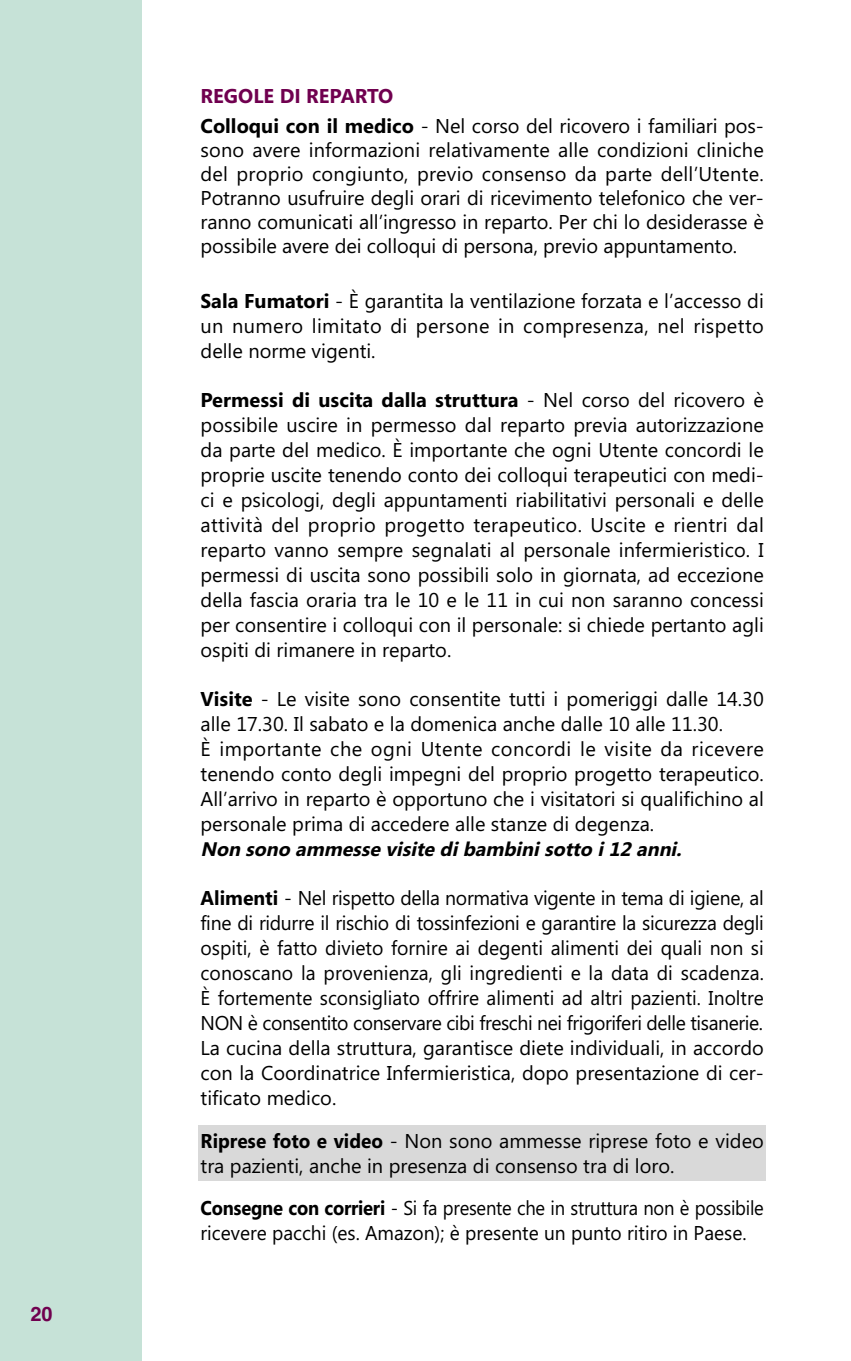
<style>
.page{position:relative;width:851px;height:1361px;background:#fff}
.page>*{position:absolute;margin:0;border:0;box-sizing:border-box;transform-origin:0 0}
.t1{font:20px/25px "Segoe UI";color:#000;text-align:justify}
.t2{font:20px/25px "Segoe UI";color:#000;scale:.92 1}
.t3{font:700 20px "Helvetica";color:#70004f}
.t4{font:italic 700 19.6px "Segoe UI";color:#000}
.s1{font-weight:700;color:#70004f}
.s2{font-weight:700}
</style>
<div class="page">
<div style="left:199px;top:1125px;width:566px;height:56px;background:#d9d9d9"></div>
<div style="left:0;top:0;width:142px;height:1361px;background:#c6e2d7"></div>
<p class="t3" style="left:30px;top:1302px;width:24px">20</p>
<p class="t1" style="left:200px;top:82px;width:564px;line-height:29.6px"><span class="s1">REGOLE DI REPARTO<br></span><span class="s2">Colloqui con il medico</span> - Nel corso del ricovero i familiari pos-</p>
<p class="t1" style="left:200px;top:138px;width:564px;line-height:24px">sono avere informazioni relativamente alle condizioni cliniche del proprio congiunto, previo consenso da parte dell’Utente.<br>Potranno usufruire degli orari di ricevimento telefonico che ver&shy;ranno comunicati all’ingresso in reparto. Per chi lo desiderasse è possibile avere dei colloqui di persona, previo appuntamento.</p>
<p class="t1" style="left:200px;top:288px;width:564px"><span class="s2">Sala Fumatori</span> - È garantita la ventilazione forzata e l’accesso di un numero limitato di persone in compresenza, nel rispetto delle norme vigenti.</p>
<p class="t1" style="left:200px;top:387px;width:564px"><span class="s2">Permessi di uscita dalla struttura</span> - Nel corso del ricovero è possibile uscire in permesso dal reparto previa autorizzazione da parte del medico. È importante che ogni Utente concordi le proprie uscite tenendo conto dei colloqui terapeutici con medi&shy;ci e psicologi, degli appuntamenti riabilitativi personali e delle attività del proprio progetto terapeutico. Uscite e rientri dal reparto vanno sempre segnalati al personale infermieristico. I permessi di uscita sono possibili solo in giornata, ad eccezione della fascia oraria tra le 10 e le 11 in cui non saranno concessi per consentire i colloqui con il personale: si chiede pertanto agli ospiti di rimanere in reparto.</p>
<p class="t1" style="left:200px;top:686px;width:564px;text-align:left"><span class="s2">Visite</span> - Le visite sono consentite tutti i pomeriggi dalle 14.30 alle 17.30. Il sabato e la domenica anche dalle 10 alle 11.30.<br>È importante che ogni Utente concordi le visite da ricevere tenendo conto degli impegni del proprio progetto terapeutico.<br>All’arrivo in reparto è opportuno che i visitatori si qualifichino al personale prima di accedere alle stanze di degenza.</p>
<p class="t4" style="left:200px;top:837px;width:488px">Non sono ammesse visite di bambini sotto i 12 anni.</p>
<p class="t1" style="left:200px;top:885px;width:564px"><span class="s2">Alimenti</span> - Nel rispetto della normativa vigente in tema di igiene, al fine di ridurre il rischio di tossinfezioni e garantire la sicurezza degli ospiti, è fatto divieto fornire ai degenti alimenti dei quali non si conoscano la provenienza, gli ingredienti e la data di scadenza.<br>È fortemente sconsigliato offrire alimenti ad altri pazienti. Inoltre NON è consentito conservare cibi freschi nei frigoriferi delle tisanerie.<br>La cucina della struttura, garantisce diete individuali, in accordo con la Coordinatrice Infermieristica, dopo presentazione di cer&shy;tificato medico.</p>
<p class="t1" style="left:200px;top:1128px;width:564px"><span class="s2">Riprese foto e video</span> - Non sono ammesse riprese foto e video tra pazienti, anche in presenza di consenso tra di loro.</p>
<p class="t2" style="left:200px;top:1195px;width:613px"><span class="s2">Consegne con corrieri</span> - Si fa presente che in struttura non è possibile ricevere pacchi (es. Amazon); è presente un punto ritiro in Paese.</p>
</div>
